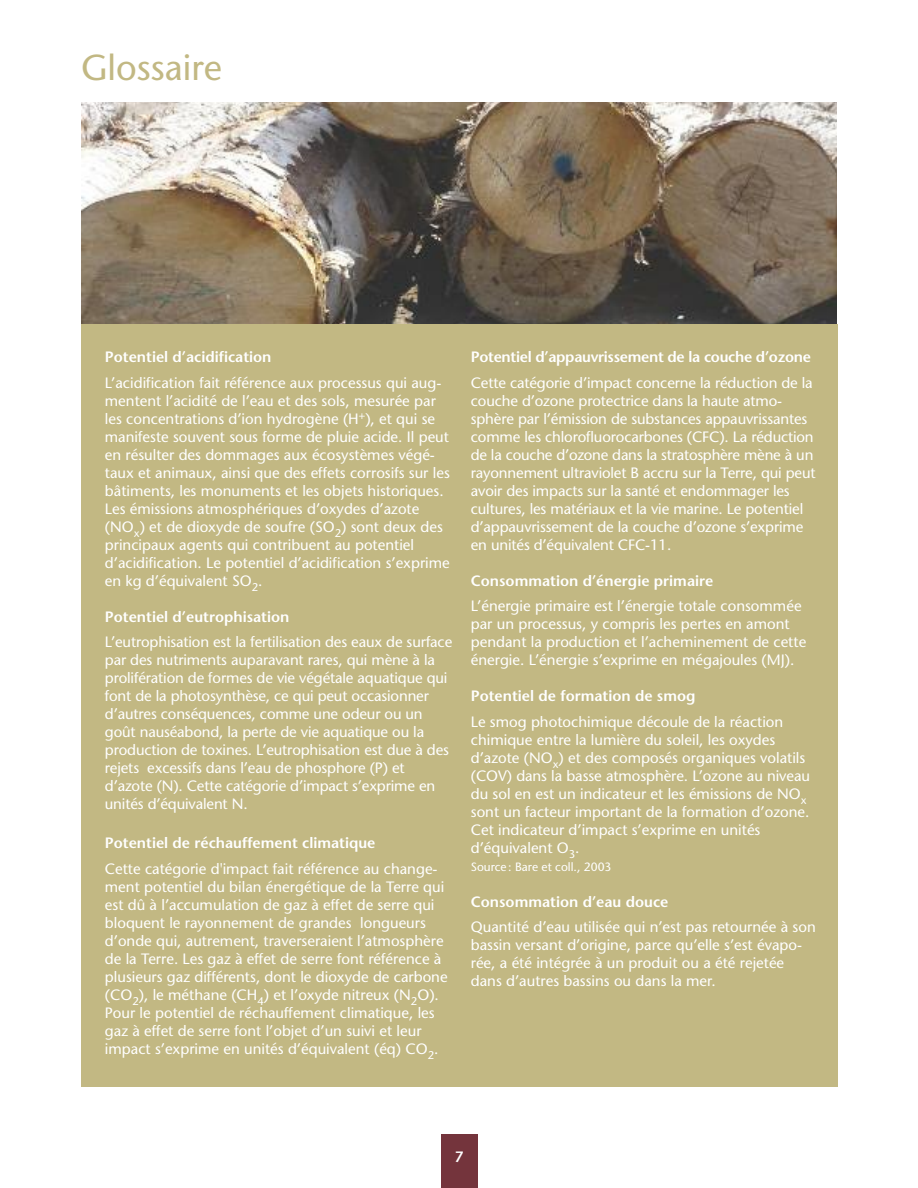
<style>
.page{position:relative;width:918px;height:1188px;background:#fff}
.page>*{position:absolute;margin:0;border:0;box-sizing:border-box;transform-origin:0 0}
.t1{font:36px "Stone Sans";color:#c2b883}
.t2{font:15px/18px "Stone Sans";color:#fff}
.t3{font:600 15px "Stone Sans";color:#fff}
.t4{font:600 15px "Stone Sans";letter-spacing:-.02em;color:#fff}
.t5{font:12px "Stone Sans";color:#fff}
</style>
<div class="page">
<div style="left:441px;top:1134px;width:36px;height:54px;background:#74343c"></div>
<img style="left:82px;top:103px;width:755px;height:221px">
<div style="left:81px;top:324px;width:756px;height:763px;background:#c2b883"></div>
<h1 class="t1" style="left:81px;top:54px;width:143px">Glossaire</h1>
<p class="t3" style="left:105px;top:351px;width:168px">Potentiel d’acidification</p>
<p class="t2" style="left:105px;top:375px;width:346px">L’acidification fait référence aux processus qui aug&shy;mentent l’acidité de l’eau et des sols, mesurée par les concentrations d’ion hydrogène (H<sup>+</sup>), et qui se manifeste souvent sous forme de pluie acide. Il peut en résulter des dommages aux écosystèmes végé&shy;taux et animaux, ainsi que des effets corrosifs sur les bâtiments, les monuments et les objets historiques.<br>Les émissions atmosphériques d’oxydes d’azote (NO<sub>x</sub>) et de dioxyde de soufre (SO<sub>2</sub>) sont deux des principaux agents qui contribuent au potentiel d’acidification. Le potentiel d’acidification s’exprime en kg d’équivalent SO<sub>2</sub>.</p>
<p class="t3" style="left:105px;top:611px;width:186px">Potentiel d’eutrophisation</p>
<p class="t2" style="left:105px;top:635px;width:349px">L’eutrophisation est la fertilisation des eaux de surface par des nutriments auparavant rares, qui mène à la prolifération de formes de vie végétale aquatique qui font de la photosynthèse, ce qui peut occasionner d’autres conséquences, comme une odeur ou un goût nauséabond, la perte de vie aquatique ou la production de toxines. L’eutrophisation est due à des rejets excessifs dans l’eau de phosphore (P) et d’azote (N). Cette catégorie d’impact s’exprime en unités d’équivalent N.</p>
<p class="t3" style="left:105px;top:837px;width:272px">Potentiel de réchauffement climatique</p>
<p class="t2" style="left:105px;top:861px;width:344px">Cette catégorie d'impact fait référence au change&shy;ment potentiel du bilan énergétique de la Terre qui est dû à l’accumulation de gaz à effet de serre qui bloquent le rayonnement de grandes longueurs d’onde qui, autrement, traverseraient l’atmosphère de la Terre. Les gaz à effet de serre font référence à plusieurs gaz différents, dont le dioxyde de carbone (CO<sub>2</sub>), le méthane (CH<sub>4</sub>) et l’oxyde nitreux (N<sub>2</sub>O).<br>Pour le potentiel de réchauffement climatique, les gaz à effet de serre font l’objet d’un suivi et leur impact s’exprime en unités d’équivalent (éq) CO<sub>2</sub>.</p>
<p class="t4" style="left:471px;top:351px;width:342px">Potentiel d’appauvrissement de la couche d’ozone</p>
<p class="t2" style="left:471px;top:375px;width:346px">Cette catégorie d’impact concerne la réduction de la couche d’ozone protectrice dans la haute atmo&shy;sphère par l’émission de substances appauvrissantes comme les chlorofluorocarbones (CFC). La réduction de la couche d’ozone dans la stratosphère mène à un rayonnement ultraviolet B accru sur la Terre, qui peut avoir des impacts sur la santé et endommager les cultures, les matériaux et la vie marine. Le potentiel d’appauvrissement de la couche d’ozone s’exprime en unités d’équivalent CFC-11.</p>
<p class="t3" style="left:471px;top:575px;width:244px">Consommation d’énergie primaire</p>
<p class="t2" style="left:471px;top:599px;width:337px">L’énergie primaire est l’énergie totale consommée par un processus, y compris les pertes en amont pendant la production et l’acheminement de cette énergie. L’énergie s’exprime en mégajoules (MJ).</p>
<p class="t3" style="left:471px;top:690px;width:226px">Potentiel de formation de smog</p>
<p class="t2" style="left:471px;top:714px;width:341px">Le smog photochimique découle de la réaction chimique entre la lumière du soleil, les oxydes d’azote (NO<sub>x</sub>) et des composés organiques volatils (COV) dans la basse atmosphère. L’ozone au niveau du sol en est un indicateur et les émissions de NO<sub>x </sub>sont un facteur important de la formation d’ozone.<br>Cet indicateur d’impact s’exprime en unités d’équivalent O<sub>3</sub>.</p>
<p class="t5" style="left:471px;top:862px;width:142px">Source: Bare et coll., 2003</p>
<p class="t3" style="left:471px;top:896px;width:199px">Consommation d’eau douce</p>
<p class="t2" style="left:471px;top:920px;width:347px">Quantité d’eau utilisée qui n’est pas retournée à son bassin versant d’origine, parce qu’elle s’est évapo&shy;rée, a été intégrée à un produit ou a été rejetée dans d’autres bassins ou dans la mer.</p>
<p class="t3" style="left:455px;top:1151px;width:10px">7</p>
</div>
